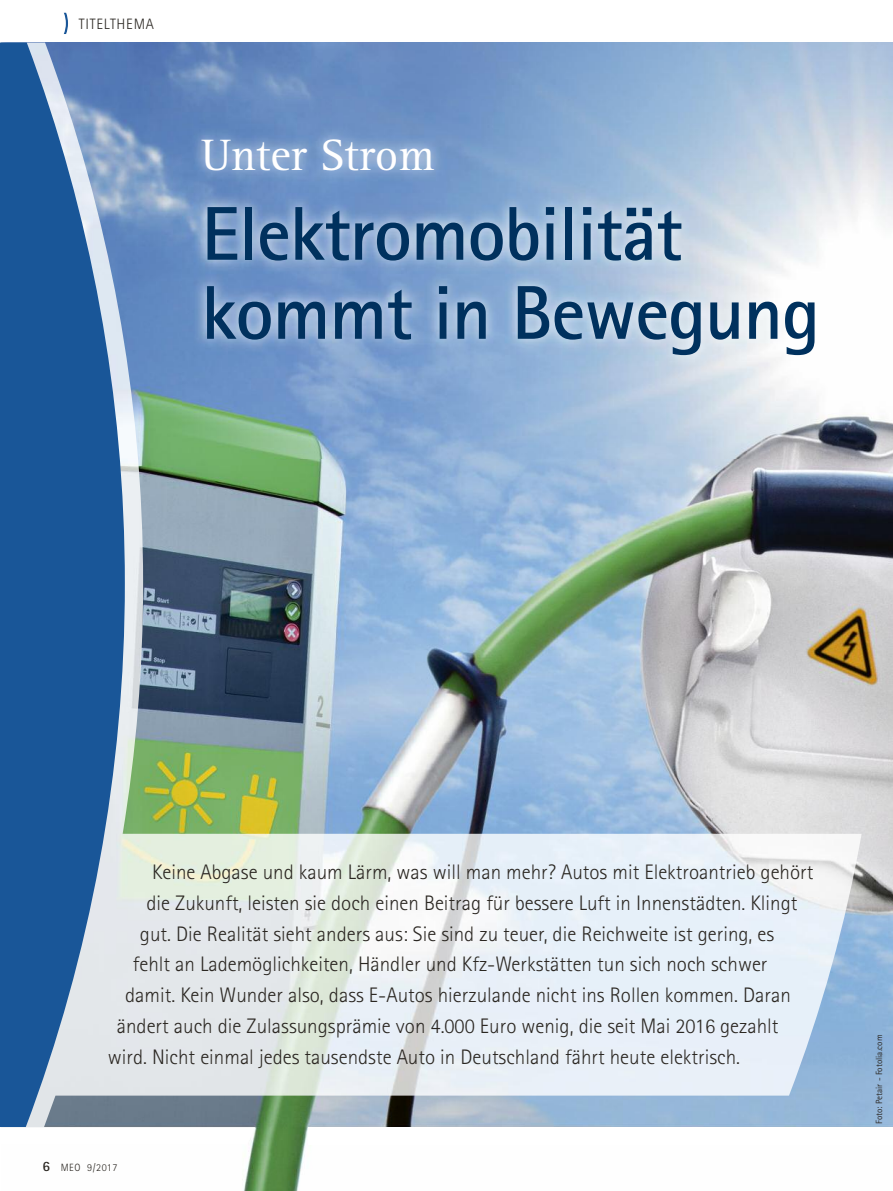
<style>
.page{position:relative;width:893px;height:1191px;background:#fff}
.page>*{position:absolute;margin:0;border:0;box-sizing:border-box;transform-origin:0 0}
.t1{font:700 76.35px/79.1px "Agfa Rotis Sans Serif";letter-spacing:-.015em;color:#00315e}
.t2{font:45.45px "Agfa Rotis Serif";color:#fff}
.t3{font:300 21px "Agfa Rotis Sans Serif";color:#2b2722}
.t4{font:300 15px "Agfa Rotis Sans Serif";letter-spacing:.05em;color:#2b2722}
.t5{font:300 10.5px "Agfa Rotis Sans Serif";letter-spacing:.05em;color:#2b2722}
.t6{font:9px "Agfa Rotis Sans Serif";color:#2b2722}
.s1{font-weight:700;font-size:14.25px}
</style>
<div class="page">
<img style="left:243px;top:43px;width:650px;height:1148px">
<img style="left:255px;top:43px;width:607px;height:1084px">
<svg style="left:64px;top:13px;width:4px;height:21px"></svg>
<img style="left:255px;top:100px;width:638px;height:358px">
<div style="left:309px;top:1127px;width:584px;height:17px;background:#fff"></div>
<svg style="left:0;top:43px;width:255px;height:1101px;background:#6b8fae"></svg>
<p class="t4" style="left:79px;top:15px;width:77px">TITELTHEMA</p>
<h2 class="t2" style="left:201px;top:128px;width:235px">Unter Strom</h2>
<h1 class="t1" style="left:201px;top:194px;width:620px">Elektromobilität kommt in Bewegung</h1>
<p class="t3" style="left:152px;top:859px;width:663px">Keine Abgase und kaum Lärm, was will man mehr? Autos mit Elektroantrieb gehört</p>
<p class="t3" style="left:146px;top:890px;width:652px">die Zukunft, leisten sie doch einen Beitrag für bessere Luft in Innenstädten. Klingt</p>
<p class="t3" style="left:140px;top:921px;width:636px">gut. Die Realität sieht anders aus: Sie sind zu teuer, die Reichweite ist gering, es</p>
<p class="t3" style="left:133px;top:951px;width:636px">fehlt an Lademöglichkeiten, Händler und Kfz-Werkstätten tun sich noch schwer</p>
<p class="t3" style="left:125px;top:982px;width:667px">damit. Kein Wunder also, dass E-Autos hierzulande nicht ins Rollen kommen. Daran</p>
<p class="t3" style="left:117px;top:1013px;width:663px">ändert auch die Zulassungsprämie von 4.000 Euro wenig, die seit Mai 2016 gezahlt</p>
<p class="t3" style="left:108px;top:1044px;width:634px">wird. Nicht einmal jedes tausendste Auto in Deutschland fährt heute elektrisch.</p>
<p class="t5" style="left:43px;top:1161px;width:76px"><span class="s1">6</span> MEO 9/2017</p>
<p class="t6" style="left:874px;top:1124px;width:91px;rotate:-90deg">Foto: Petair - Fotolia.com</p>
</div>
